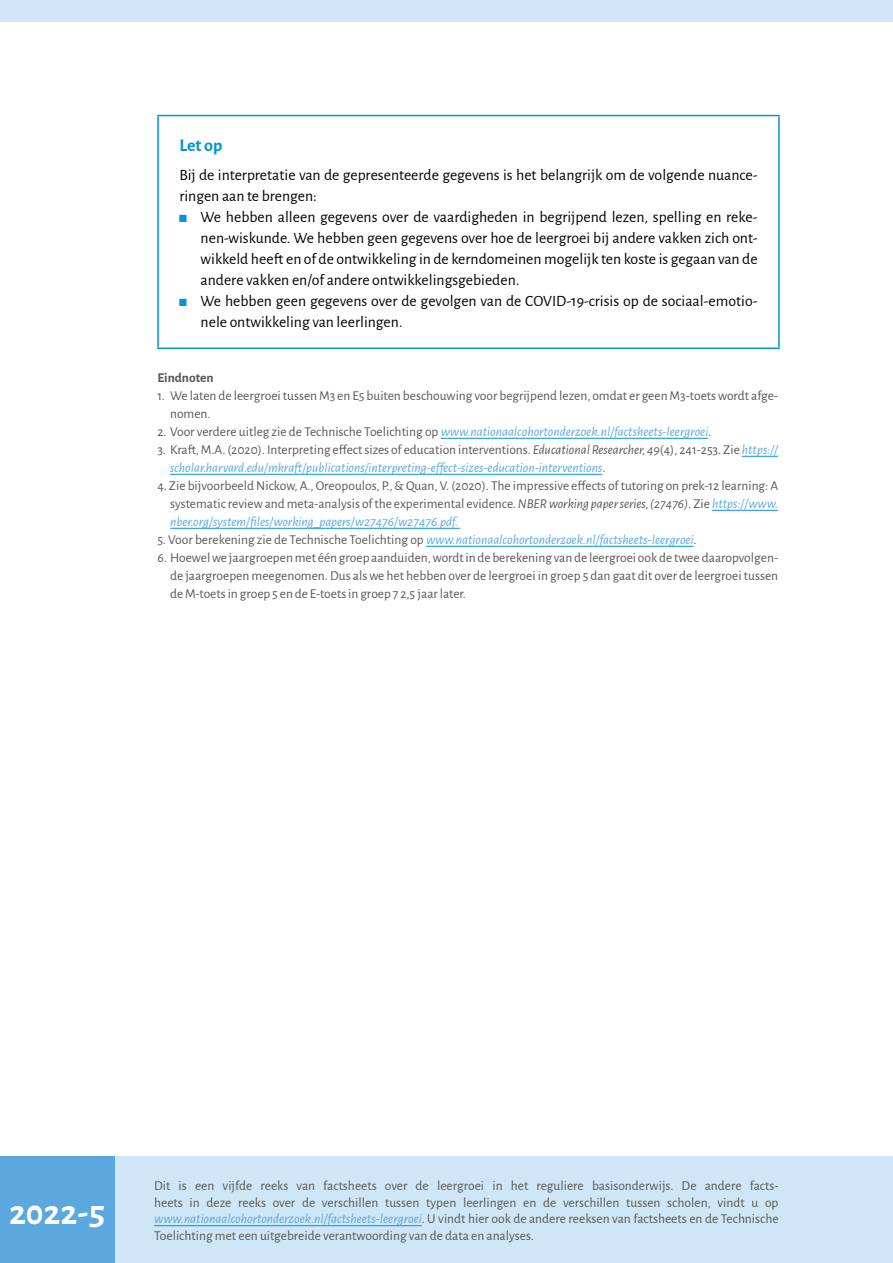
<style>
.page{position:relative;width:893px;height:1263px;background:#fff}
.page>*{position:absolute;margin:0;border:0;box-sizing:border-box;transform-origin:0 0}
.t1{font:700 36px "Alegreya Sans";color:#fff}
.t2{font:700 18px "Alegreya Sans";color:#0095d4}
.t3{font:15.75px "Alegreya Sans";color:#000}
.t4{font:13.5px/18px "Alegreya Sans";color:#575756;text-align:justify}
.t5{font:italic 13.5px/18px "Alegreya Sans";color:#5aa8de}
.t6{font:700 13.5px "Alegreya Sans";color:#575756}
.s1{color:#0095d4}
.s2{font-style:normal;color:#575756}
.s3{color:#575756}
.s4{font-style:italic}
.s5{font-style:italic;color:#5aa8de}
</style>
<div class="page">
<div style="left:0;top:0;width:893px;height:21px;background:#cee6f6"></div>
<div style="left:0;top:1157px;width:893px;height:106px;background:#cee6f6"></div>
<hr style="left:154px;top:1225px;width:268px;height:1px;background:#0095d4">
<div style="left:0;top:1157px;width:115px;height:106px;background:#5aa8de"></div>
<hr style="left:441px;top:438px;width:267px;height:1px;background:#0095d4">
<hr style="left:742px;top:456px;width:36px;height:1px;background:#0095d4">
<hr style="left:170px;top:474px;width:432px;height:1px;background:#0095d4">
<hr style="left:712px;top:510px;width:66px;height:1px;background:#0095d4">
<hr style="left:170px;top:528px;width:290px;height:1px;background:#0095d4">
<hr style="left:426px;top:546px;width:268px;height:1px;background:#0095d4">
<hr style="left:157px;top:115px;width:623px;height:1px;background:#0095d4">
<hr style="left:157px;top:116px;width:2px;height:232px;background:#0095d4">
<hr style="left:778px;top:116px;width:2px;height:232px;background:#0095d4">
<hr style="left:157px;top:348px;width:623px;height:1px;background:#0095d4">
<h2 class="t2" style="left:179px;top:132px;width:45px">Let op</h2>
<p class="t3" style="left:179px;top:164px;width:580px">Bij de interpretatie van de gepresenteerde gegevens is het belangrijk om de volgende nuance-</p>
<p class="t3" style="left:179px;top:185px;width:139px">ringen aan te brengen:</p>
<p class="t3" style="left:179px;top:206px;width:580px"><span class="s1">◼</span> We hebben alleen gegevens over de vaardigheden in begrijpend lezen, spelling en reke-</p>
<p class="t3" style="left:201px;top:227px;width:559px">nen-wiskunde. We hebben geen gegevens over hoe de leergroei bij andere vakken zich ont-</p>
<p class="t3" style="left:201px;top:248px;width:559px">wikkeld heeft en of de ontwikkeling in de kerndomeinen mogelijk ten koste is gegaan van de</p>
<p class="t3" style="left:201px;top:269px;width:320px">andere vakken en/of andere ontwikkelingsgebieden.</p>
<p class="t3" style="left:179px;top:290px;width:580px"><span class="s1">◼</span> We hebben geen gegevens over de gevolgen van de COVID-19-crisis op de sociaal-emotio-</p>
<p class="t3" style="left:201px;top:311px;width:204px">nele ontwikkeling van leerlingen.</p>
<p class="t6" style="left:157px;top:368px;width:58px">Eindnoten</p>
<p class="t4" style="left:170px;top:386px;width:609px;text-indent:-13px">1. We laten de leergroei tussen M3 en E5 buiten beschouwing voor begrijpend lezen, omdat er geen M3-toets wordt afge&shy;nomen.</p>
<p class="t5" style="left:157px;top:422px;width:556px"><span class="s2">2. Voor verdere uitleg zie de Technische Toelichting op</span> www.nationaalcohortonderzoek.nl/factsheets-leergroei<span class="s2">.</span></p>
<p class="t5" style="left:170px;top:440px;width:610px;text-indent:-13px"><span class="s2">3. Kraft, M.A. (2020). Interpreting effect sizes of education interventions.</span> <span class="s3">Educational Researcher, 49</span><span class="s2">(4), 241-253. Zie</span> https:// scholar.harvard.edu/mkraft/publications/interpreting-effect-sizes-education-interventions<span class="s2">.</span></p>
<p class="t4" style="left:170px;top:476px;width:610px;text-indent:-13px">4. Zie bijvoorbeeld Nickow, A., Oreopoulos, P., &amp; Quan, V. (2020). The impressive effects of tutoring on prek-12 learning: A systematic review and meta-analysis of the experimental evidence. <span class="s4">NBER working paper series, (27476).</span> Zie <span class="s5">https://www. nber.org/system/files/working_papers/w27476/w27476.pdf.</span></p>
<p class="t5" style="left:157px;top:530px;width:541px"><span class="s2">5. Voor berekening zie de Technische Toelichting op</span> www.nationaalcohortonderzoek.nl/factsheets-leergroei<span class="s2">.</span></p>
<p class="t4" style="left:170px;top:548px;width:610px;text-indent:-13px">6. Hoewel we jaargroepen met één groep aanduiden, wordt in de berekening van de leergroei ook de twee daaropvolgen&shy;de jaargroepen meegenomen. Dus als we het hebben over de leergroei in groep 5 dan gaat dit over de leergroei tussen de M-toets in groep 5 en de E-toets in groep 7 2,5 jaar later.</p>
<h1 class="t1" style="left:9px;top:1186px;width:98px">2022-5</h1>
<p class="t4" style="left:154px;top:1177px;width:626px;line-height:16.5px">Dit is een vijfde reeks van factsheets over de leergroei in het reguliere basisonderwijs. De andere facts&shy;heets in deze reeks over de verschillen tussen typen leerlingen en de verschillen tussen scholen, vindt u op <span class="s5">www.nationaalcohortonderzoek.nl/factsheets-leergroei</span>. U vindt hier ook de andere reeksen van factsheets en de Technische Toelichting met een uitgebreide verantwoording van de data en analyses.</p>
</div>
